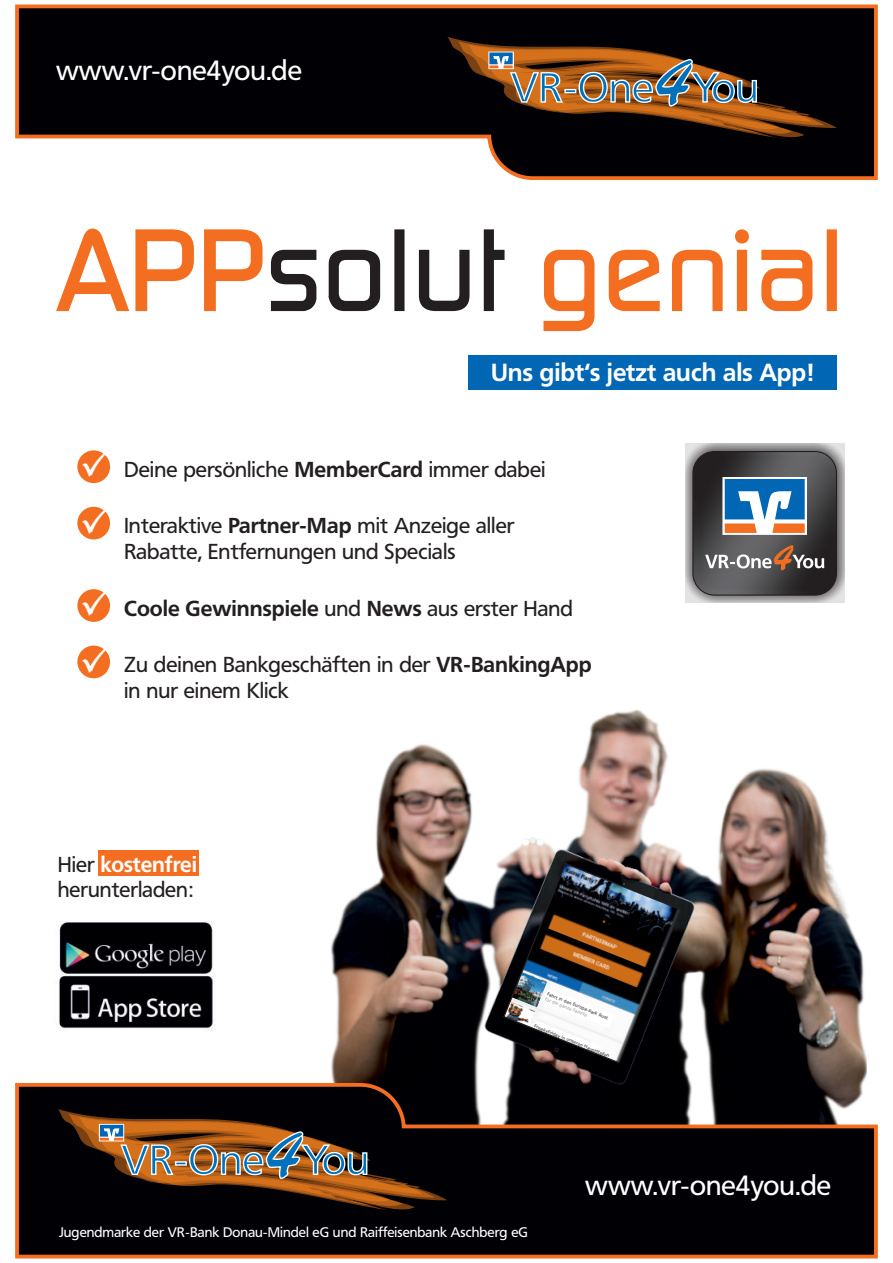
<style>
.page{position:relative;width:893px;height:1263px;background:#fff}
.page>*{position:absolute;margin:0;border:0;box-sizing:border-box;transform-origin:0 0}
.t1{font:27.6px "Frutiger VR";color:#fff}
.t2{font:700 24.45px "Frutiger VR";color:#fff}
.t3{font:21.45px/25.7px "Frutiger VR";color:#231f20}
.t4{font:700 21.45px "Frutiger VR";color:#231f20}
.t5{font:13.8px "Frutiger VR";color:#fff}
.t6{font:4.35px "Verdana";color:#231f20}
.t7{font:4.35px "Verdana";color:#939598}
.s1{font-weight:700}
.s2{font-weight:400}
.s3{font-weight:700;color:#fff}
</style>
<div class="page">
<img style="left:330px;top:710px;width:536px;height:371px">
<img style="left:502px;top:862px;width:180px;height:202px">
<div style="left:98px;top:850px;width:101px;height:26px;background:#f36e21"></div>
<svg style="left:15px;top:1081px;width:863px;height:178px;background:#1b1211"></svg>
<svg style="left:58px;top:1109px;width:389px;height:106px;background:#473020"></svg>
<img style="left:59px;top:921px;width:157px;height:110px">
<svg style="left:543px;top:229px;width:294px;height:102px"></svg>
<svg style="left:271px;top:229px;width:234px;height:82px"></svg>
<svg style="left:56px;top:229px;width:207px;height:82px"></svg>
<svg style="left:15px;top:4px;width:863px;height:176px;fill:#000005"></svg>
<svg style="left:447px;top:37px;width:390px;height:106px;background:#49311f"></svg>
<div style="left:468px;top:356px;width:369px;height:34px;background:#0166b3"></div>
<div style="left:77px;top:450px;width:33px;height:33px;background:#f36e21;border-radius:50%"></div>
<div style="left:77px;top:507px;width:33px;height:32px;background:#f36e21;border-radius:50%"></div>
<div style="left:77px;top:589px;width:33px;height:33px;background:#f36e21;border-radius:50%"></div>
<div style="left:77px;top:646px;width:33px;height:32px;background:#f36e21;border-radius:50%"></div>
<div style="left:685px;top:444px;width:159px;height:159px;background:#231f20;opacity:.98"></div>
<div style="left:692px;top:451px;width:145px;height:145px;border:1px solid #231f20;border-radius:22px"></div>
<svg style="left:693px;top:452px;width:143px;height:143px;background:#5a6067"></svg>
<svg style="left:82px;top:450px;width:29px;height:27px"></svg>
<svg style="left:82px;top:506px;width:29px;height:27px"></svg>
<svg style="left:82px;top:589px;width:29px;height:27px"></svg>
<svg style="left:82px;top:645px;width:29px;height:27px"></svg>
<p class="t1" style="left:56px;top:54px;width:248px">www.vr-one4you.de</p>
<p class="t2" style="left:491px;top:357px;width:324px">Uns gibt‘s jetzt auch als App!</p>
<p class="t3" style="left:124px;top:457px;width:423px">Deine persönliche <span class="s1">MemberCard</span> immer dabei</p>
<p class="t3" style="left:124px;top:513px;width:392px">Interaktive <span class="s1">Partner-Map</span> mit Anzeige aller<br>Rabatte, Entfernungen und Specials</p>
<p class="t4" style="left:124px;top:595px;width:450px">Coole Gewinnspiele <span class="s2">und</span> News <span class="s2">aus erster Hand</span></p>
<p class="t3" style="left:124px;top:652px;width:469px">Zu deinen Bankgeschäften in der <span class="s1">VR-BankingApp </span>in nur einem Klick</p>
<p class="t3" style="left:58px;top:852px;width:141px">Hier <span class="s3">kostenfrei </span>herunterladen:</p>
<p class="t6" style="left:549px;top:991px;width:67px;rotate:22deg">Fahrt in den Europa-Park Rust</p>
<p class="t7" style="left:547px;top:996px;width:46px;rotate:22deg">für die ganze Familie</p>
<p class="t6" style="left:536px;top:1023px;width:82px;rotate:22deg">FreakyFriday in unseren Hauptstellen</p>
<p class="t1" style="left:585px;top:1169px;width:248px">www.vr-one4you.de</p>
<p class="t5" style="left:59px;top:1224px;width:470px">Jugendmarke der VR-Bank Donau-Mindel eG und Raiffeisenbank Aschberg eG</p>
</div>
